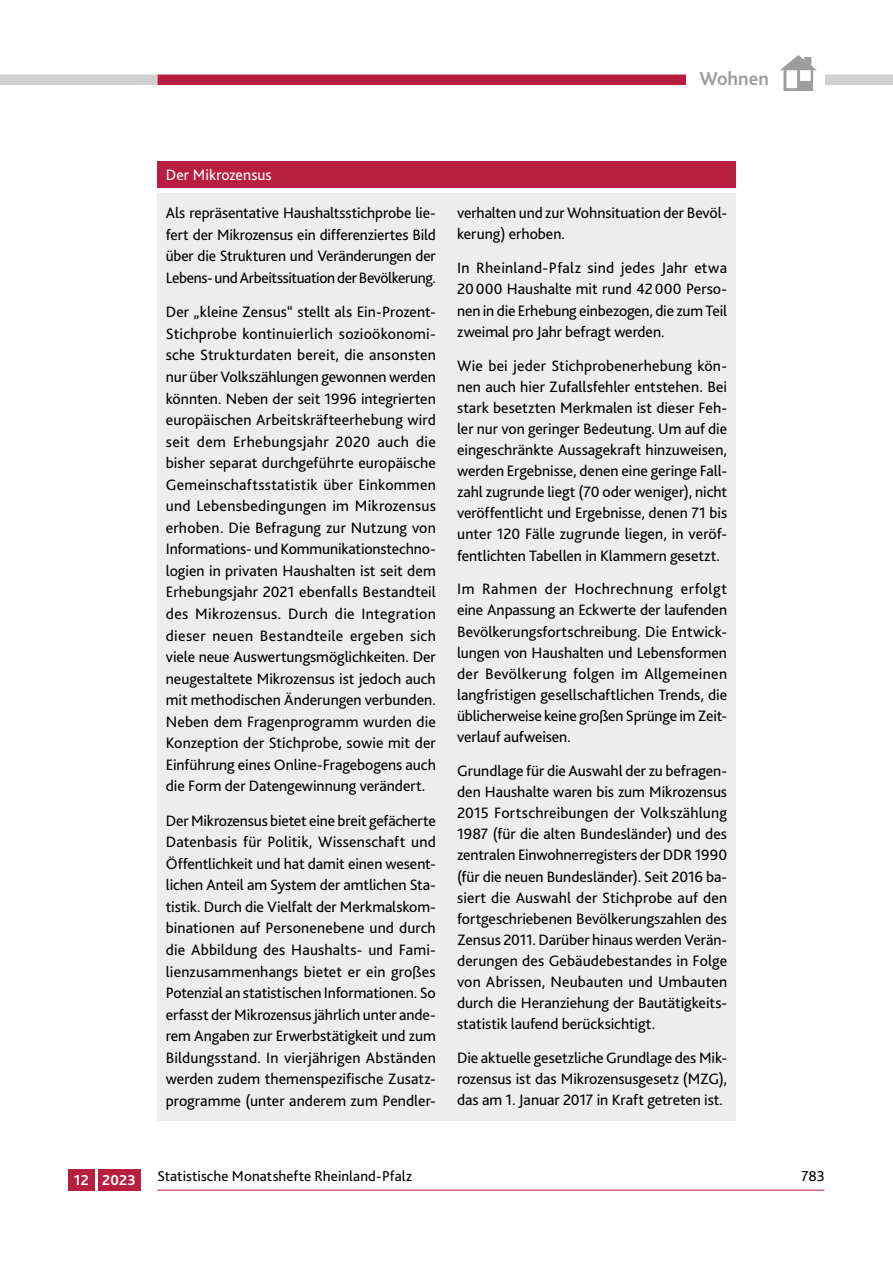
<style>
.page{position:relative;width:893px;height:1263px;background:#fff}
.page>*{position:absolute;margin:0;border:0;box-sizing:border-box;transform-origin:0 0}
.t1{font:700 19.5px "Bliss 2";color:#9d9d9c}
.t2{font:15.75px/21.6px "Bliss 2";letter-spacing:-.005em;color:#000;text-align:justify}
.t3{font:15.75px "Bliss 2";color:#fff}
.t4{font:15px "Bliss 2";letter-spacing:.005em;color:#000}
.t5{font:700 15px "Bliss 2";letter-spacing:.005em;color:#fff}
</style>
<div class="page">
<hr style="left:157px;top:1190px;width:667px;height:1px;background:#b71e3f">
<div style="left:68px;top:1169px;width:27px;height:22px;background:#b71e3f"></div>
<div style="left:98px;top:1169px;width:42px;height:22px;background:#b71e3f"></div>
<div style="left:157px;top:75px;width:668px;height:10px;background:#b71e3f"></div>
<div style="left:0;top:75px;width:157px;height:10px;background:#d0d0d0"></div>
<div style="left:825px;top:75px;width:68px;height:10px;background:#d0d0d0"></div>
<div style="left:687px;top:68px;width:111px;height:21px;background:#fff"></div>
<div style="left:774px;top:46px;width:51px;height:51px;background:#fff"></div>
<svg style="left:780px;top:55px;width:37px;height:36px"></svg>
<div style="left:157px;top:162px;width:579px;height:26px;background:#b71e3f"></div>
<div style="left:157px;top:193px;width:579px;height:928px;background:#ededed"></div>
<p class="t1" style="left:699px;top:66px;width:71px">Wohnen</p>
<p class="t3" style="left:166px;top:165px;width:107px">Der Mikrozensus</p>
<p class="t2" style="left:166px;top:202px;width:272px">Als repräsentative Haushaltsstichprobe lie&shy;fert der Mikrozensus ein differenziertes Bild über die Strukturen und Veränderungen der Lebens- und Arbeitssituation der Bevölkerung.</p>
<p class="t2" style="left:166px;top:301px;width:272px">Der „kleine Zensus“ stellt als Ein-Prozent-Stichprobe kontinuierlich sozioökonomi&shy;sche Strukturdaten bereit, die ansonsten nur über Volkszählungen gewonnen werden könnten. Neben der seit 1996 integrierten europäischen Arbeitskräfteerhebung wird seit dem Erhebungsjahr 2020 auch die bisher separat durchgeführte europäische Gemeinschaftsstatistik über Einkommen und Lebensbedingungen im Mikrozensus erhoben. Die Befragung zur Nutzung von Informations- und Kommunikationstechno&shy;logien in privaten Haushalten ist seit dem Erhebungsjahr 2021 ebenfalls Bestandteil des Mikrozensus. Durch die Integration dieser neuen Bestandteile ergeben sich viele neue Auswertungsmöglichkeiten. Der neugestaltete Mikrozensus ist jedoch auch mit methodischen Änderungen verbunden.<br>Neben dem Fragenprogramm wurden die Konzeption der Stichprobe, sowie mit der Einführung eines Online-Fragebogens auch die Form der Datengewinnung verändert.</p>
<p class="t2" style="left:166px;top:810px;width:272px">Der Mikrozensus bietet eine breit gefächerte Datenbasis für Politik, Wissenschaft und Öffentlichkeit und hat damit einen wesent&shy;lichen Anteil am System der amtlichen Sta&shy;tistik. Durch die Vielfalt der Merkmalskom&shy;binationen auf Personenebene und durch die Abbildung des Haushalts- und Fami&shy;lienzusammenhangs bietet er ein großes Potenzial an statistischen Informationen. So erfasst der Mikrozensus jährlich unter ande&shy;rem Angaben zur Erwerbstätigkeit und zum Bildungsstand. In vierjährigen Abständen werden zudem themenspezifische Zusatz&shy;programme (unter anderem zum Pendler-</p>
<p class="t2" style="left:457px;top:202px;width:272px;line-height:21.1px">verhalten und zur Wohnsituation der Bevöl&shy;kerung) erhoben.</p>
<p class="t2" style="left:457px;top:257px;width:272px;line-height:21.1px">In Rheinland-Pfalz sind jedes Jahr etwa 20000 Haushalte mit rund 42000 Perso&shy;nen in die Erhebung einbezogen, die zum Teil zweimal pro Jahr befragt werden.</p>
<p class="t2" style="left:457px;top:355px;width:272px;line-height:21.1px">Wie bei jeder Stichprobenerhebung kön&shy;nen auch hier Zufallsfehler entstehen. Bei stark besetzten Merkmalen ist dieser Feh&shy;ler nur von geringer Bedeutung. Um auf die eingeschränkte Aussagekraft hinzuweisen, werden Ergebnisse, denen eine geringe Fall&shy;zahl zugrunde liegt (70 oder weniger), nicht veröffentlicht und Ergebnisse, denen 71 bis unter 120 Fälle zugrunde liegen, in veröf&shy;fentlichten Tabellen in Klammern gesetzt.</p>
<p class="t2" style="left:457px;top:578px;width:272px;line-height:21.1px">Im Rahmen der Hochrechnung erfolgt eine Anpassung an Eckwerte der laufenden Bevölkerungsfortschreibung. Die Entwick&shy;lungen von Haushalten und Lebensformen der Bevölkerung folgen im Allgemeinen langfristigen gesellschaftlichen Trends, die üblicherweise keine großen Sprünge im Zeit&shy;verlauf aufweisen.</p>
<p class="t2" style="left:457px;top:760px;width:272px;line-height:21.1px">Grundlage für die Auswahl der zu befragen&shy;den Haushalte waren bis zum Mikrozensus 2015 Fortschreibungen der Volkszählung 1987 (für die alten Bundesländer) und des zentralen Einwohnerregisters der DDR 1990 (für die neuen Bundesländer). Seit 2016 ba&shy;siert die Auswahl der Stichprobe auf den fortgeschriebenen Bevölkerungszahlen des Zensus 2011. Darüber hinaus werden Verän&shy;derungen des Gebäudebestandes in Folge von Abrissen, Neubauten und Umbauten durch die Heranziehung der Bautätigkeits&shy;statistik laufend berücksichtigt.</p>
<p class="t2" style="left:457px;top:1047px;width:272px;line-height:21.1px">Die aktuelle gesetzliche Grundlage des Mik&shy;rozensus ist das Mikrozensusgesetz (MZG), das am 1. Januar 2017 in Kraft getreten ist.</p>
<p class="t5" style="left:74px;top:1171px;width:63px">12 2023</p>
<p class="t4" style="left:157px;top:1166px;width:256px">Statistische Monatshefte Rheinland-Pfalz</p>
<p class="t4" style="left:801px;top:1166px;width:25px">783</p>
</div>
